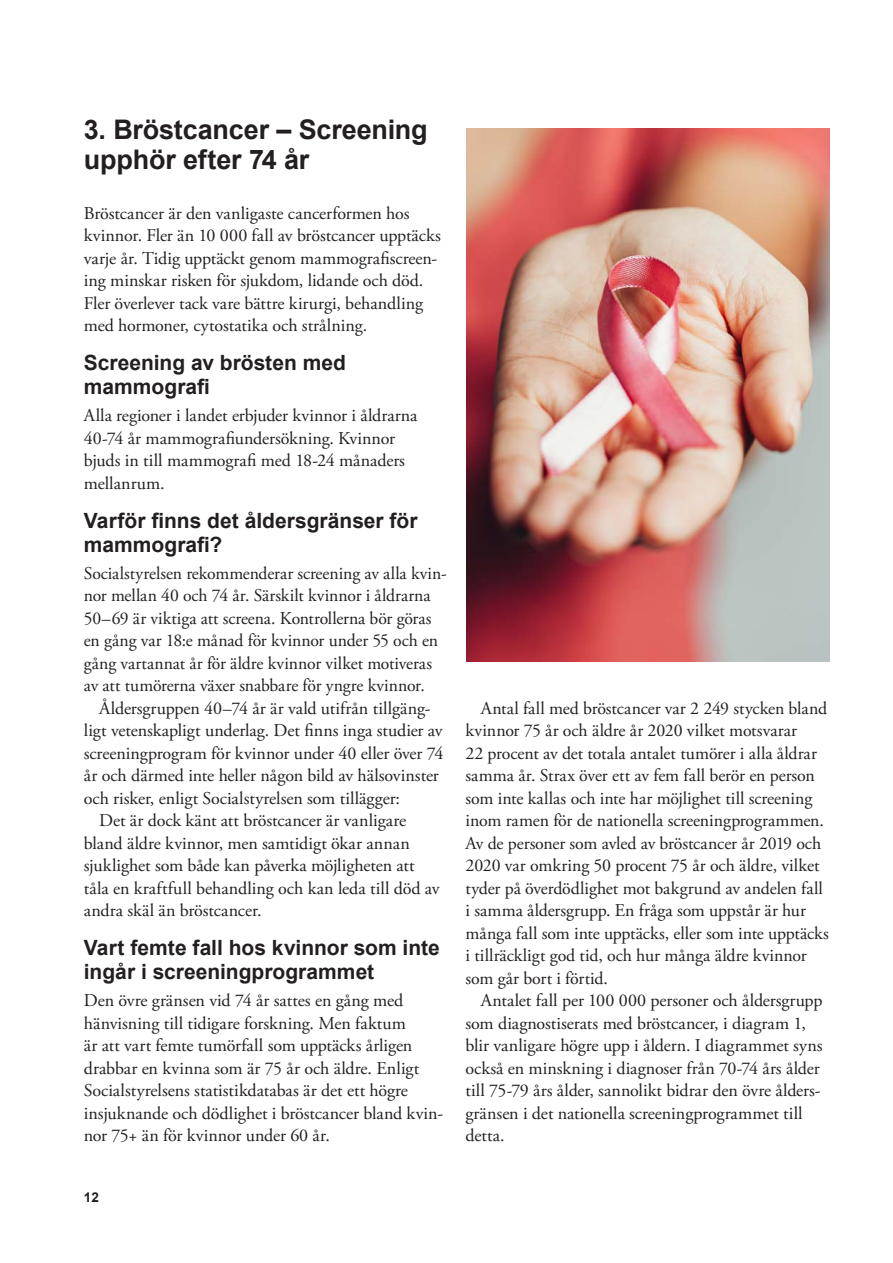
<style>
.page{position:relative;width:893px;height:1263px;background:#fff}
.page>*{position:absolute;margin:0;border:0;box-sizing:border-box;transform-origin:0 0}
.Rubrik_2_svart{font:700 27px/30px "Arial";letter-spacing:-.005em;color:#231f20}
.Mellanrubrik{font:700 21px/24px "Arial";color:#231f20}
.Brödtext_indrag{font:18px/22.5px "Adobe Garamond Pro";letter-spacing:-.005em;color:#231f20}
.Brödtext{font:18px/22.5px "Adobe Garamond Pro";letter-spacing:-.005em;color:#231f20}
.t1{font:700 13.5px "Arial";color:#231f20}
</style>
<div class="page">
<img style="left:466px;top:129px;width:363px;height:532px">
<p class="Rubrik_2_svart" style="left:84px;top:115px;width:345px">3. Bröstcancer – Screening upphör efter 74 år</p>
<p class="Brödtext" style="left:84px;top:202px;width:359px">Bröstcancer är den vanligaste cancerformen hos kvinnor. Fler än 10 000 fall av bröstcancer upptäcks varje år. Tidig upptäckt genom mammografiscreen&shy;ing minskar risken för sjukdom, lidande och död.<br>Fler överlever tack vare bättre kirurgi, behandling med hormoner, cytostatika och strålning.</p>
<p class="Mellanrubrik" style="left:84px;top:352px;width:264px">Screening av brösten med mammografi</p>
<p class="Brödtext" style="left:84px;top:405px;width:335px">Alla regioner i landet erbjuder kvinnor i åldrarna 40-74 år mammografiundersökning. Kvinnor bjuds in till mammografi med 18-24 månaders mellanrum.</p>
<p class="Mellanrubrik" style="left:84px;top:509px;width:335px">Varför finns det åldersgränser för mammografi?</p>
<p class="Brödtext" style="left:84px;top:562px;width:364px">Socialstyrelsen rekommenderar screening av alla kvin&shy;nor mellan 40 och 74 år. Särskilt kvinnor i åldrarna 50–69 är viktiga att screena. Kontrollerna bör göras en gång var 18:e månad för kvinnor under 55 och en gång vartannat år för äldre kvinnor vilket motiveras av att tumörerna växer snabbare för yngre kvinnor.</p>
<p class="Brödtext_indrag" style="left:84px;top:697px;width:361px;text-indent:15px">Åldersgruppen 40–74 år är vald utifrån tillgäng&shy;ligt vetenskapligt underlag. Det finns inga studier av screeningprogram för kvinnor under 40 eller över 74 år och därmed inte heller någon bild av hälsovinster och risker, enligt Socialstyrelsen som tillägger:</p>
<p class="Brödtext_indrag" style="left:84px;top:810px;width:357px;text-indent:15px">Det är dock känt att bröstcancer är vanligare bland äldre kvinnor, men samtidigt ökar annan sjuklighet som både kan påverka möjligheten att tåla en kraftfull behandling och kan leda till död av andra skäl än bröstcancer.</p>
<p class="Mellanrubrik" style="left:84px;top:937px;width:358px">Vart femte fall hos kvinnor som inte ingår i screeningprogrammet</p>
<p class="Brödtext" style="left:84px;top:990px;width:361px">Den övre gränsen vid 74 år sattes en gång med hänvisning till tidigare forskning. Men faktum<br>är att vart femte tumörfall som upptäcks årligen drabbar en kvinna som är 75 år och äldre. Enligt Socialstyrelsens statistikdatabas är det ett högre insjuknande och dödlighet i bröstcancer bland kvin&shy;nor 75+ än för kvinnor under 60 år.</p>
<p class="Brödtext_indrag" style="left:465px;top:697px;width:365px;text-indent:15px">Antal fall med bröstcancer var 2 249 stycken bland kvinnor 75 år och äldre år 2020 vilket motsvarar<br>22 procent av det totala antalet tumörer i alla åldrar samma år. Strax över ett av fem fall berör en person som inte kallas och inte har möjlighet till screening inom ramen för de nationella screeningprogrammen.<br>Av de personer som avled av bröstcancer år 2019 och 2020 var omkring 50 procent 75 år och äldre, vilket tyder på överdödlighet mot bakgrund av andelen fall i samma åldersgrupp. En fråga som uppstår är hur många fall som inte upptäcks, eller som inte upptäcks i tillräckligt god tid, och hur många äldre kvinnor som går bort i förtid.</p>
<p class="Brödtext_indrag" style="left:465px;top:990px;width:359px;text-indent:15px">Antalet fall per 100 000 personer och åldersgrupp som diagnostiserats med bröstcancer, i diagram 1, blir vanligare högre upp i åldern. I diagrammet syns också en minskning i diagnoser från 70-74 års ålder till 75-79 års ålder, sannolikt bidrar den övre ålders&shy;gränsen i det nationella screeningprogrammet till detta.</p>
<p class="t1" style="left:84px;top:1189px;width:17px">12</p>
</div>
